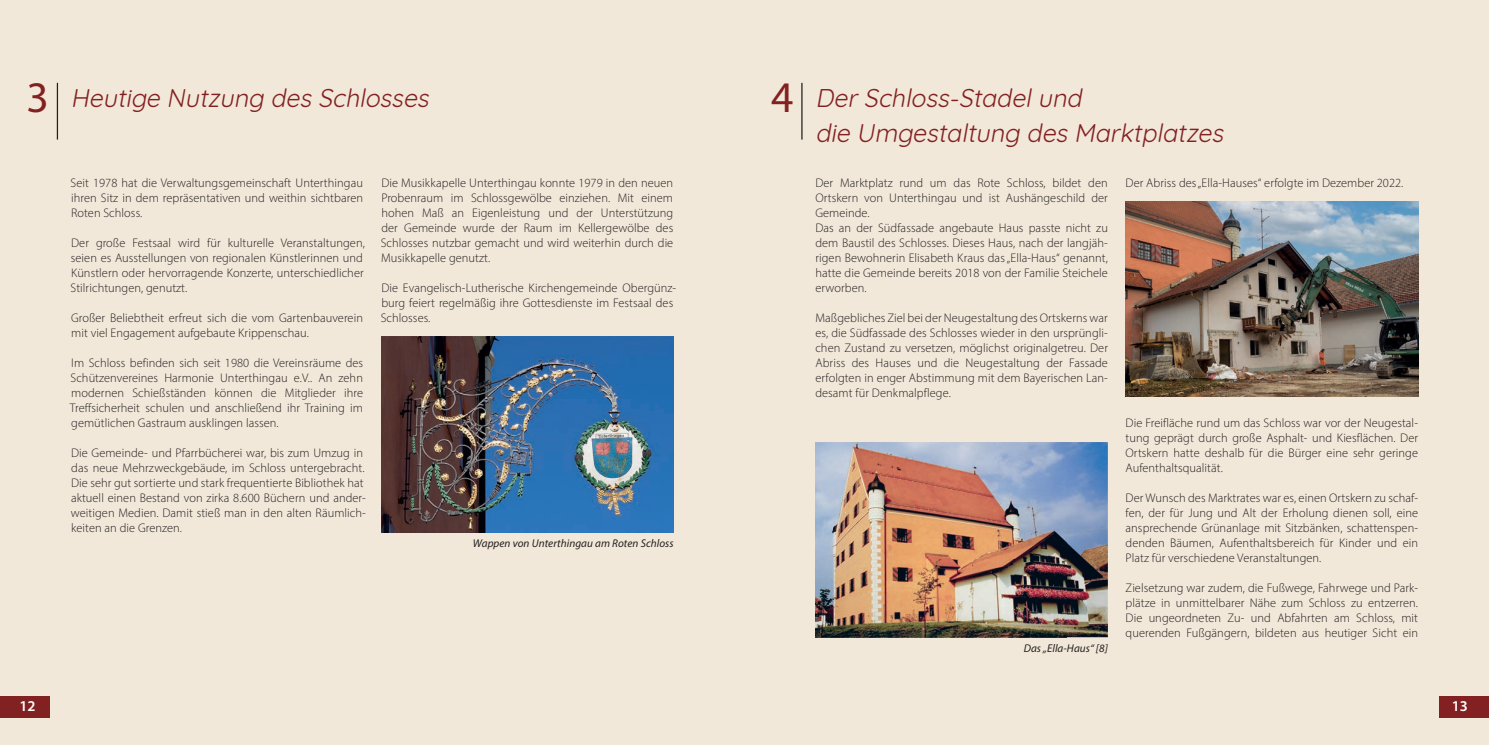
<style>
.page{position:relative;width:1489px;height:745px;background:#fff}
.page>*{position:absolute;margin:0;border:0;box-sizing:border-box;transform-origin:0 0}
.t1{font:43.75px "Myriad Pro";color:#832122}
.t2{font:italic 25px/35px "Quicksand";color:#832122}
.t3{font:600 15px "Myriad Pro";color:#fff}
.t4{font:300 12.5px/15px "Myriad Pro";letter-spacing:.005em;color:#231f20;text-align:justify}
.t5{font:italic 11.25px "Myriad Pro";letter-spacing:.005em;color:#231f20}
</style>
<div class="page">
<div style="left:0;top:0;width:1488px;height:744px;background:#f2e8d9"></div>
<div style="left:0;top:696px;width:50px;height:21px;background:#822122"></div>
<div style="left:1439px;top:696px;width:49px;height:21px;background:#822022"></div>
<img style="left:381px;top:336px;width:292px;height:195px">
<hr style="left:57px;top:83px;width:1px;height:56px;background:#231f20">
<img style="left:815px;top:441px;width:292px;height:195px">
<img style="left:1125px;top:201px;width:292px;height:195px">
<hr style="left:801px;top:83px;width:1px;height:56px;background:#231f20">
<h1 class="t1" style="left:27px;top:80px;width:24px">3</h1>
<h2 class="t2" style="left:815px;top:78px;width:415px">DerSchloss-Stadelund<br>die Umgestaltung des Marktplatzes</h2>
<h1 class="t1" style="left:771px;top:80px;width:24px">4</h1>
<h2 class="t2" style="left:71px;top:78px;width:365px">Heutige Nutzung des Schlosses</h2>
<p class="t4" style="left:71px;top:176px;width:294px">Seit 1978 hat die Verwaltungsgemeinschaft Unterthingau ihren Sitz in dem repräsentativen und weithin sichtbaren Roten Schloss.</p>
<p class="t4" style="left:71px;top:236px;width:296px;text-align:left">Der große Festsaal wird für kulturelle Veranstaltungen, seien es Ausstellungen von regionalen Künstlerinnen und Künstlern oder hervorragende Konzerte, unterschiedlicher Stilrichtungen, genutzt.</p>
<p class="t4" style="left:71px;top:311px;width:293px">Großer Beliebtheit erfreut sich die vom Gartenbauverein mit viel Engagement aufgebaute Krippenschau.</p>
<p class="t4" style="left:70px;top:356px;width:295px">Im Schloss befinden sich seit 1980 die Vereinsräume des Schützenvereines Harmonie Unterthingau e.V.. An zehn modernen Schießständen können die Mitglieder ihre Treffsicherheit schulen und anschließend ihr Training im gemütlichen Gastraum ausklingen lassen.</p>
<p class="t4" style="left:71px;top:446px;width:296px;text-align:left">Die Gemeinde- und Pfarrbücherei war, bis zum Umzug in das neue Mehrzweckgebäude, im Schloss untergebracht.<br>Die sehr gut sortierte und stark frequentierte Bibliothek hat aktuell einen Bestand von zirka 8.600 Büchern und ander&shy;weitigen Medien. Damit stieß man in den alten Räumlich&shy;keiten an die Grenzen.</p>
<p class="t4" style="left:381px;top:176px;width:294px">Die Musikkapelle Unterthingau konnte 1979 in den neuen Probenraum im Schlossgewölbe einziehen. Mit einem hohen Maß an Eigenleistung und der Unterstützung der Gemeinde wurde der Raum im Kellergewölbe des Schlosses nutzbar gemacht und wird weiterhin durch die Musikkapelle genutzt.</p>
<p class="t4" style="left:381px;top:281px;width:297px;text-align:left">Die Evangelisch-Lutherische Kirchengemeinde Obergünz&shy;burg feiert regelmäßig ihre Gottesdienste im Festsaal des<br>Schlosses.</p>
<p class="t5" style="left:473px;top:538px;width:202px">Wappen von Unterthingau am Roten Schloss</p>
<p class="t4" style="left:815px;top:176px;width:294px;text-align:left">Der Marktplatz rund um das Rote Schloss, bildet den Ortskern von Unterthingau und ist Aushängeschild der Gemeinde.<br>Das an der Südfassade angebaute Haus passte nicht zu dem Baustil des Schlosses. Dieses Haus, nach der langjäh&shy;rigen Bewohnerin Elisabeth Kraus das „Ella-Haus“ genannt, hatte die Gemeinde bereits 2018 von der Familie Steichele erworben.</p>
<p class="t4" style="left:815px;top:311px;width:294px">Maßgebliches Ziel bei der Neugestaltung des Ortskerns war es, die Südfassade des Schlosses wieder in den ursprüngli&shy;chen Zustand zu versetzen, möglichst originalgetreu. Der Abriss des Hauses und die Neugestaltung der Fassade erfolgten in enger Abstimmung mit dem Bayerischen Lan&shy;desamt für Denkmalpflege.</p>
<p class="t5" style="left:1023px;top:643px;width:86px">Das „Ella-Haus“ [8]</p>
<p class="t4" style="left:1125px;top:176px;width:279px">Der Abriss des „Ella-Hauses“ erfolgte im Dezember 2022.</p>
<p class="t4" style="left:1125px;top:416px;width:294px">Die Freifläche rund um das Schloss war vor der Neugestal&shy;tung geprägt durch große Asphalt- und Kiesflächen. Der Ortskern hatte deshalb für die Bürger eine sehr geringe Aufenthaltsqualität.</p>
<p class="t4" style="left:1125px;top:491px;width:294px">Der Wunsch des Marktrates war es, einen Ortskern zu schaf&shy;fen, der für Jung und Alt der Erholung dienen soll, eine ansprechende Grünanlage mit Sitzbänken, schattenspen&shy;denden Bäumen, Aufenthaltsbereich für Kinder und ein Platz für verschiedene Veranstaltungen.</p>
<p class="t4" style="left:1125px;top:581px;width:294px">Zielsetzung war zudem, die Fußwege, Fahrwege und Park&shy;plätze in unmittelbarer Nähe zum Schloss zu entzerren.<br>Die ungeordneten Zu- und Abfahrten am Schloss, mit querenden Fußgängern, bildeten aus heutiger Sicht ein</p>
<p class="t3" style="left:19px;top:700px;width:18px">12</p>
<p class="t3" style="left:1451px;top:700px;width:18px">13</p>
</div>
